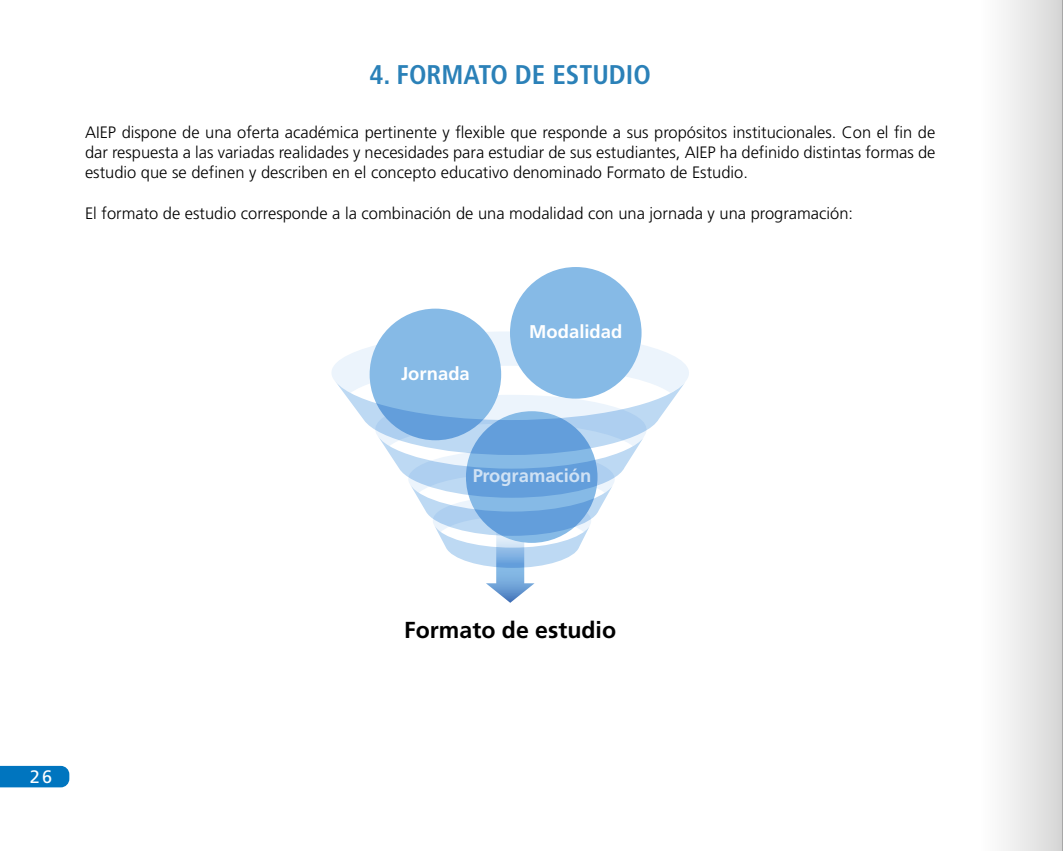
<style>
.page{position:relative;width:1063px;height:851px;background:#fff}
.page>*{position:absolute;margin:0;border:0;box-sizing:border-box;transform-origin:0 0}
.t1{font:700 condensed 27px "Frutiger";color:#2b81b8}
.t2{font:700 23.1px "Frutiger";color:#000}
.t3{font:700 18.45px "Frutiger";color:#fff}
.t4{font:18px "Frutiger";color:#fff}
.t5{font:300 16.5px/19.8px "Frutiger";color:#000;text-align:justify}
</style>
<div class="page">
<div style="left:0;top:765px;width:69px;height:22px;background:#0075bf"></div>
<div style="left:370px;top:308px;width:131px;height:132px;background:#86bae6;border-radius:50%"></div>
<div style="left:510px;top:267px;width:132px;height:131px;background:#86bae6;border-radius:50%"></div>
<svg style="left:331px;top:331px;width:358px;height:271px"></svg>
<div style="left:980px;top:0;width:83px;height:850px;background:linear-gradient(to right,#fff,#d6d6d6)"></div>
<hr style="left:1062px;top:0;width:1px;height:850px;background:#a7a7a7">
<h1 class="t1" style="left:370px;top:59px;width:283px">4. FORMATO DE ESTUDIO</h1>
<p class="t5" style="left:85px;top:122px;width:852px">AIEP dispone de una oferta académica pertinente y flexible que responde a sus propósitos institucionales. Con el fin de dar respuesta a las variadas realidades y necesidades para estudiar de sus estudiantes, AIEP ha definido distintas formas de estudio que se definen y describen en el concepto educativo denominado Formato de Estudio.</p>
<p class="t5" style="left:85px;top:203px;width:770px">El formato de estudio corresponde a la combinación de una modalidad con una jornada y una programación:</p>
<p class="t3" style="left:401px;top:362px;width:70px">Jornada</p>
<p class="t3" style="left:529px;top:321px;width:94px">Modalidad</p>
<p class="t3" style="left:472px;top:465px;width:121px">Programación</p>
<p class="t4" style="left:30px;top:766px;width:24px">26</p>
<h2 class="t2" style="left:404px;top:616px;width:213px">Formato de estudio</h2>
</div>
